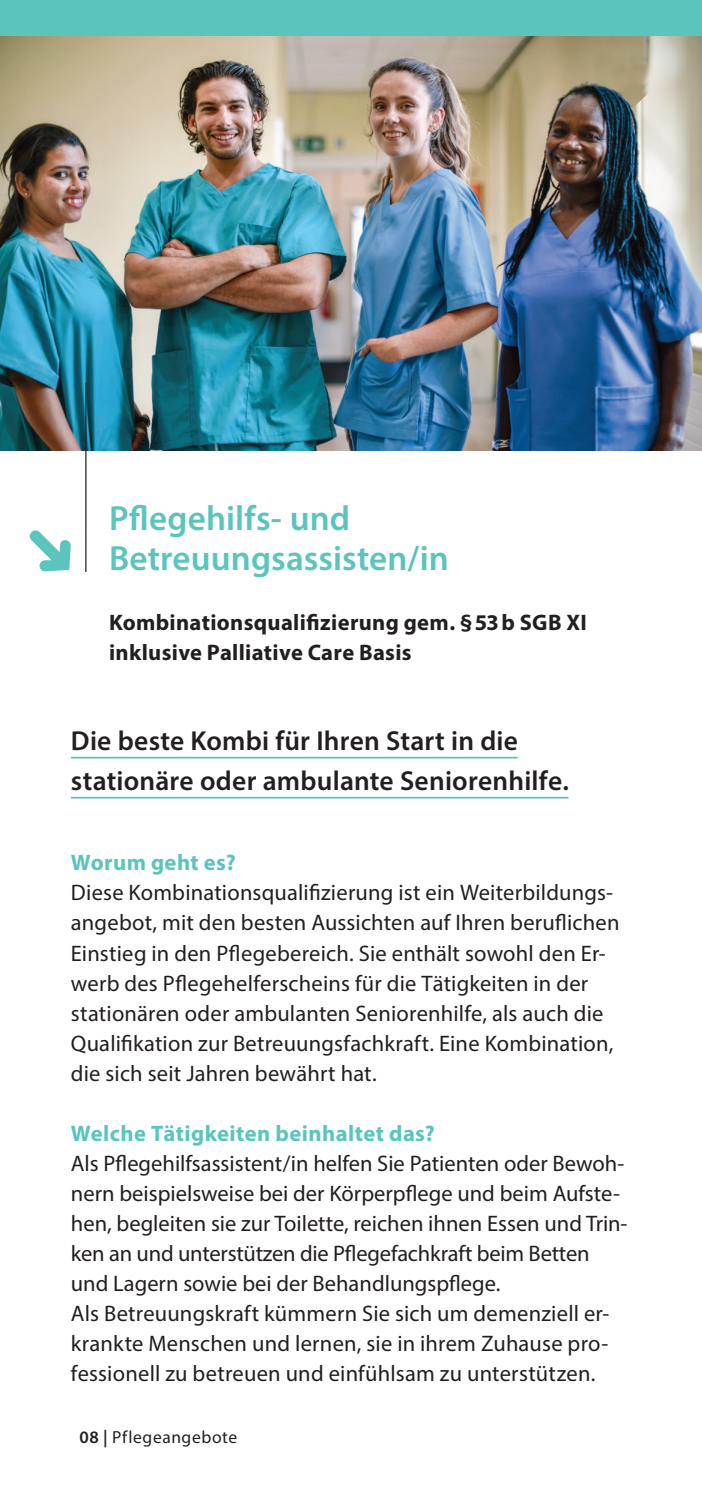
<style>
.page{position:relative;width:702px;height:1489px;background:#fff}
.page>*{position:absolute;margin:0;border:0;box-sizing:border-box;transform-origin:0 0}
.t1{font:600 35px/40px "Myriad Pro";letter-spacing:.005em;color:#5ac4bd}
.t2{font:600 27.5px/40px "Myriad Pro";letter-spacing:.01em;color:#231f20}
.t3{font:22.5px/30px "Myriad Pro";letter-spacing:.005em;color:#231f20}
.t4{font:700 22.5px/30px "Myriad Pro";letter-spacing:.015em;color:#231f20}
.t5{font:700 22.5px "Myriad Pro";letter-spacing:.02em;color:#5ac4bd}
.t6{font:17.5px "Myriad Pro";letter-spacing:.035em;color:#231f20}
.s1{font-weight:600}
</style>
<div class="page">
<hr style="left:71px;top:756px;width:446px;height:2px;background:#5ac4bd">
<hr style="left:71px;top:796px;width:497px;height:2px;background:#5ac4bd">
<img style="left:0;top:35px;width:702px;height:415px">
<div style="left:0;top:0;width:702px;height:35px;background:#5ac4bd"></div>
<svg style="left:30px;top:530px;width:41px;height:41px"></svg>
<hr style="left:85px;top:383px;width:1px;height:189px;background:#231f20">
<h1 class="t1" style="left:109px;top:497px;width:341px">Pflegehilfs- und<br>Betreuungsassisten/in</h1>
<p class="t4" style="left:109px;top:606px;width:479px">Kombinationsqualifizierung gem. §53b SGB XI inklusive Palliative Care Basis</p>
<p class="t2" style="left:71px;top:719px;width:499px">Die beste Kombi für Ihren Start in die stationäre oder ambulante Seniorenhilfe.</p>
<p class="t5" style="left:71px;top:848px;width:166px">Worum geht es?</p>
<p class="t3" style="left:71px;top:877px;width:550px">Diese Kombinationsqualifizierung ist ein Weiterbildungs&shy;angebot, mit den besten Aussichten auf Ihren beruflichen Einstieg in den Pflegebereich. Sie enthält sowohl den Er&shy;werb des Pflegehelferscheins für die Tätigkeiten in der stationären oder ambulanten Seniorenhilfe, als auch die Qualifikation zur Betreuungsfachkraft. Eine Kombination, die sich seit Jahren bewährt hat.</p>
<p class="t5" style="left:71px;top:1118px;width:365px">Welche Tätigkeiten beinhaltet das?</p>
<p class="t3" style="left:71px;top:1147px;width:558px">Als Pflegehilfsassistent/in helfen Sie Patienten oder Bewoh&shy;nern beispielsweise bei der Körperpflege und beim Aufste&shy;hen, begleiten sie zur Toilette, reichen ihnen Essen und Trin&shy;ken an und unterstützen die Pflegefachkraft beim Betten und Lagern sowie bei der Behandlungspflege.<br>Als Betreuungskraft kümmern Sie sich um demenziell er&shy;krankte Menschen und lernen, sie in ihrem Zuhause pro&shy;fessionell zu betreuen und einfühlsam zu unterstützen.</p>
<p class="t6" style="left:79px;top:1426px;width:159px"><span class="s1">08 |</span> Pflegeangebote</p>
</div>
